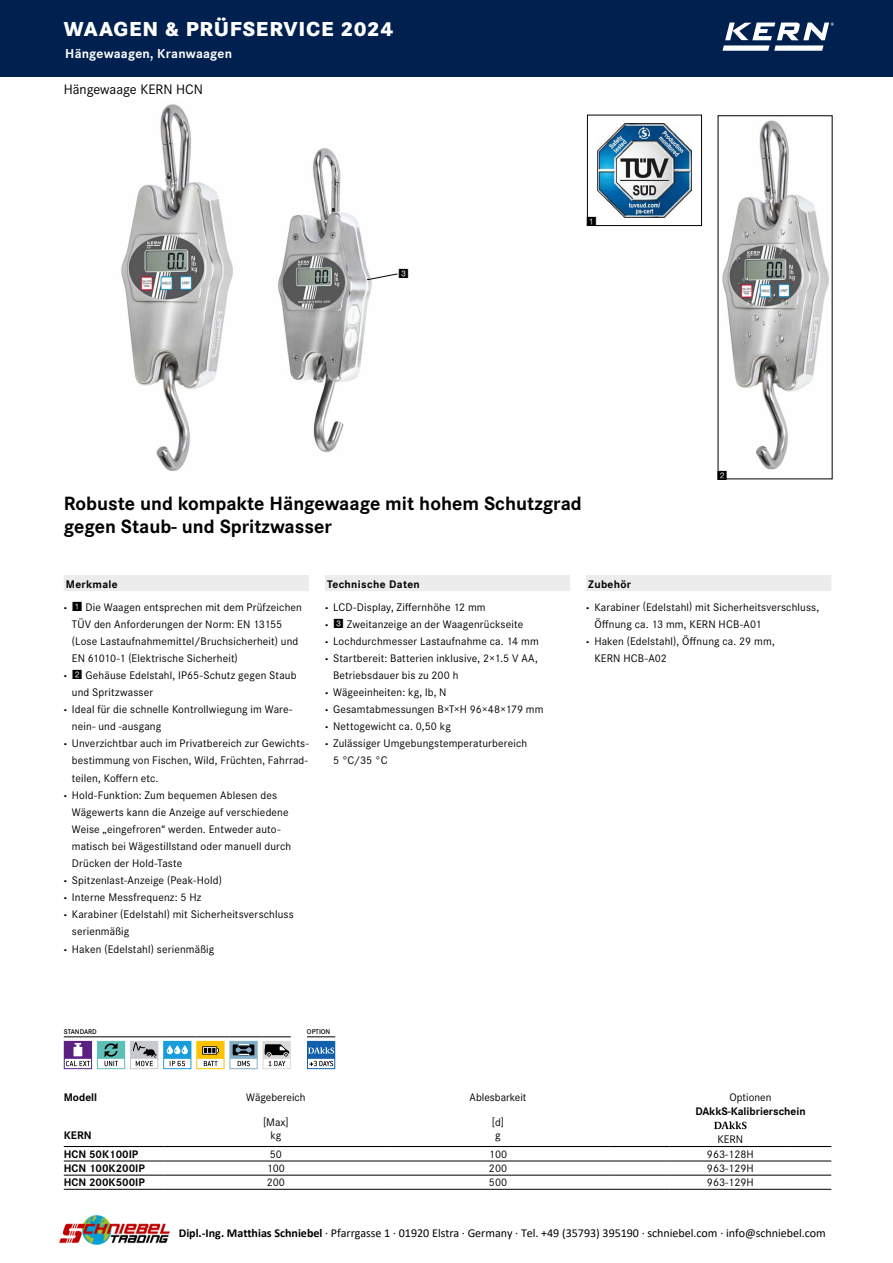
<style>
.page{position:relative;width:893px;height:1263px;background:#fff}
.page>*{position:absolute;margin:0;border:0;box-sizing:border-box;transform-origin:0 0}
.t1{font:800 21px "Corporate S Pro";letter-spacing:.03em;color:#fff}
.t2{font:700 19.95px/22.8px "Corporate S Pro";color:#000}
.t3{font:14.25px "Corporate S Pro";color:#000}
.t4{font:700 13.5px "Corporate S Pro";letter-spacing:.015em;color:#fff}
.t5{font:12.45px "Square Frame Neg";color:#000}
.t6{font:12px "Calibri";letter-spacing:-.005em;color:#000}
.t7{font:12px "Corporate S Pro";letter-spacing:.01em;color:#000}
.t8{font:11.4px/22.8px "Corporate S Pro";letter-spacing:.015em;color:#000}
.t9{font:700 11.4px "Corporate S Pro";color:#000}
.t10{font:600 7.2px "Corporate S Pro";color:#000}
.s1{font-weight:700}
.s2{font-weight:800}
.s3{font-family:"Square Frame Neg";font-size:12.45px}
</style>
<div class="page">
<img style="left:121px;top:104px;width:251px;height:367px">
<img style="left:597px;top:123px;width:95px;height:95px">
<div style="left:587px;top:115px;width:115px;height:111px;border:1px solid #000"></div>
<img style="left:722px;top:120px;width:107px;height:350px">
<svg style="left:64px;top:1036px;width:227px;height:33px"></svg>
<svg style="left:307px;top:1036px;width:28px;height:33px"></svg>
<hr style="left:64px;top:1146px;width:101px;height:1px;background:#000">
<hr style="left:165px;top:1146px;width:222px;height:1px;background:#000">
<hr style="left:387px;top:1146px;width:222px;height:1px;background:#000">
<hr style="left:609px;top:1146px;width:61px;height:1px;background:#000">
<hr style="left:670px;top:1146px;width:121px;height:1px;background:#000">
<hr style="left:791px;top:1146px;width:40px;height:1px;background:#000">
<hr style="left:64px;top:1161px;width:101px;height:1px;background:#000">
<hr style="left:165px;top:1161px;width:222px;height:1px;background:#000">
<hr style="left:387px;top:1161px;width:222px;height:1px;background:#000">
<hr style="left:609px;top:1161px;width:61px;height:1px;background:#000">
<hr style="left:670px;top:1161px;width:121px;height:1px;background:#000">
<hr style="left:791px;top:1161px;width:40px;height:1px;background:#000">
<hr style="left:64px;top:1175px;width:101px;height:1px;background:#000">
<hr style="left:165px;top:1175px;width:222px;height:1px;background:#000">
<hr style="left:387px;top:1175px;width:222px;height:1px;background:#000">
<hr style="left:609px;top:1175px;width:61px;height:1px;background:#000">
<hr style="left:670px;top:1175px;width:121px;height:1px;background:#000">
<hr style="left:791px;top:1175px;width:40px;height:1px;background:#000">
<hr style="left:64px;top:1189px;width:101px;height:1px;background:#000">
<hr style="left:165px;top:1189px;width:222px;height:1px;background:#000">
<hr style="left:387px;top:1189px;width:222px;height:1px;background:#000">
<hr style="left:609px;top:1189px;width:61px;height:1px;background:#000">
<hr style="left:670px;top:1189px;width:121px;height:1px;background:#000">
<hr style="left:791px;top:1189px;width:40px;height:1px;background:#000">
<svg style="left:367px;top:273px;width:31px;height:7px"></svg>
<svg style="left:714px;top:1121px;width:32px;height:8px"></svg>
<div style="left:325px;top:575px;width:245px;height:16px;background:#ececec"></div>
<div style="left:586px;top:575px;width:245px;height:16px;background:#ececec"></div>
<div style="left:64px;top:575px;width:245px;height:16px;background:#ececec"></div>
<div style="left:0;top:0;width:893px;height:76px;background:#00214f"></div>
<svg style="left:722px;top:23px;width:112px;height:28px"></svg>
<img style="left:59px;top:1215px;width:111px;height:30px">
<h1 class="t1" style="left:64px;top:12px;width:331px">WAAGEN &amp; PRÜFSERVICE 2024</h1>
<p class="t4" style="left:65px;top:43px;width:168px">Hängewaagen, Kranwaagen</p>
<p class="t3" style="left:64px;top:79px;width:141px">Hängewaage KERN HCN</p>
<p class="t5" style="left:398px;top:266px;width:12px">3</p>
<p class="t5" style="left:586px;top:214px;width:12px">1</p>
<h2 class="t2" style="left:64px;top:491px;width:520px">Robuste und kompakte Hängewaage mit hohem Schutzgrad gegen Staub- und Spritzwasser</h2>
<p class="t5" style="left:717px;top:468px;width:12px">2</p>
<p class="t8" style="left:64px;top:572px;width:240px"><span class="s1">Merkmale<br></span><span class="s2">·</span> <span class="s3">1</span> Die Waagen entsprechen mit dem Prüfzeichen</p>
<p class="t8" style="left:72px;top:612px;width:212px">TÜV den Anforderungen der Norm: EN 13155</p>
<p class="t8" style="left:72px;top:629px;width:228px">(Lose Lastaufnahmemittel/Bruchsicherheit) und</p>
<p class="t8" style="left:72px;top:646px;width:167px">EN 61010-1 (Elektrische Sicherheit)</p>
<p class="t8" style="left:64px;top:663px;width:234px"><span class="s2">·</span> <span class="s3">2</span> Gehäuse Edelstahl, IP65-Schutz gegen Staub</p>
<p class="t8" style="left:72px;top:680px;width:83px">und Spritzwasser</p>
<p class="t8" style="left:64px;top:697px;width:230px"><span class="s2">·</span> Ideal für die schnelle Kontrollwiegung im Ware-</p>
<p class="t8" style="left:72px;top:714px;width:91px">nein- und -ausgang</p>
<p class="t8" style="left:64px;top:731px;width:247px"><span class="s2">·</span> Unverzichtbar auch im Privatbereich zur Gewichts-</p>
<p class="t8" style="left:72px;top:748px;width:238px">bestimmung von Fischen, Wild, Früchten, Fahrrad-</p>
<p class="t8" style="left:72px;top:765px;width:88px">teilen, Koffern etc.</p>
<p class="t8" style="left:64px;top:783px;width:215px"><span class="s2">·</span> Hold-Funktion: Zum bequemen Ablesen des</p>
<p class="t8" style="left:72px;top:800px;width:218px">Wägewerts kann die Anzeige auf verschiedene</p>
<p class="t8" style="left:72px;top:817px;width:210px">Weise „eingefroren“ werden. Entweder auto-</p>
<p class="t8" style="left:72px;top:834px;width:221px">matisch bei Wägestillstand oder manuell durch</p>
<p class="t8" style="left:72px;top:851px;width:112px">Drücken der Hold-Taste</p>
<p class="t8" style="left:64px;top:868px;width:160px"><span class="s2">·</span> Spitzenlast-Anzeige (Peak-Hold)</p>
<p class="t8" style="left:64px;top:885px;width:139px"><span class="s2">·</span> Interne Messfrequenz: 5 Hz</p>
<p class="t8" style="left:64px;top:902px;width:231px"><span class="s2">·</span> Karabiner (Edelstahl) mit Sicherheitsverschluss</p>
<p class="t8" style="left:72px;top:919px;width:59px">serienmäßig</p>
<p class="t8" style="left:64px;top:936px;width:152px"><span class="s2">·</span> Haken (Edelstahl) serienmäßig</p>
<p class="t8" style="left:325px;top:572px;width:162px"><span class="s1">Technische Daten<br></span><span class="s2">·</span> LCD-Display, Ziffernhöhe 12 mm</p>
<p class="t8" style="left:325px;top:612px;width:200px"><span class="s2">·</span> <span class="s3">3</span> Zweitanzeige an der Waagenrückseite</p>
<p class="t8" style="left:325px;top:629px;width:215px"><span class="s2">·</span> Lochdurchmesser Lastaufnahme ca. 14 mm</p>
<p class="t8" style="left:325px;top:646px;width:214px"><span class="s2">·</span> Startbereit: Batterien inklusive, 2×1.5 V AA,</p>
<p class="t8" style="left:333px;top:663px;width:127px">Betriebsdauer bis zu 200 h</p>
<p class="t8" style="left:325px;top:680px;width:123px"><span class="s2">·</span> Wägeeinheiten: kg, lb, N</p>
<p class="t8" style="left:325px;top:697px;width:220px"><span class="s2">·</span> Gesamtabmessungen B×T×H 96×48×179 mm</p>
<p class="t8" style="left:325px;top:714px;width:128px"><span class="s2">·</span> Nettogewicht ca. 0,50 kg</p>
<p class="t8" style="left:325px;top:731px;width:204px"><span class="s2">·</span> Zulässiger Umgebungstemperaturbereich</p>
<p class="t8" style="left:333px;top:748px;width:56px">5 °C/35 °C</p>
<p class="t10" style="left:64px;top:1026px;width:35px">STANDARD</p>
<p class="t10" style="left:307px;top:1026px;width:25px">OPTION</p>
<p class="t9" style="left:64px;top:1088px;width:35px">Modell</p>
<p class="t9" style="left:64px;top:1126px;width:29px">KERN</p>
<p class="t8" style="left:246px;top:1085px;width:61px">Wägebereich</p>
<p class="t8" style="left:263px;top:1115px;width:27px;line-height:12.9px;text-align:center">[Max] kg</p>
<p class="t8" style="left:469px;top:1084px;width:59px;line-height:24.6px;text-align:center">Ablesbarkeit [d]</p>
<p class="t8" style="left:495px;top:1123px;width:7px">g</p>
<p class="t8" style="left:586px;top:572px;width:234px"><span class="s1">Zubehör<br></span><span class="s2">·</span> Karabiner (Edelstahl) mit Sicherheitsverschluss,</p>
<p class="t8" style="left:594px;top:612px;width:169px">Öffnung ca. 13 mm, KERN HCB-A01</p>
<p class="t8" style="left:586px;top:629px;width:190px"><span class="s2">·</span> Haken (Edelstahl), Öffnung ca. 29 mm,</p>
<p class="t8" style="left:594px;top:646px;width:74px">KERN HCB-A02</p>
<p class="t8" style="left:730px;top:1085px;width:43px">Optionen</p>
<p class="t9" style="left:695px;top:1102px;width:112px">DAkkS-Kalibrierschein</p>
<p class="t8" style="left:717px;top:1127px;width:27px">KERN</p>
<p class="t9" style="left:64px;top:1145px;width:76px">HCN 50K100IP</p>
<p class="t8" style="left:270px;top:1142px;width:14px">50</p>
<p class="t8" style="left:489px;top:1142px;width:20px">100</p>
<p class="t8" style="left:707px;top:1142px;width:48px">963-128H</p>
<p class="t9" style="left:64px;top:1159px;width:83px">HCN 100K200IP</p>
<p class="t8" style="left:267px;top:1156px;width:20px">100</p>
<p class="t8" style="left:489px;top:1156px;width:20px">200</p>
<p class="t8" style="left:707px;top:1156px;width:48px">963-129H</p>
<p class="t9" style="left:64px;top:1173px;width:83px">HCN 200K500IP</p>
<p class="t8" style="left:267px;top:1170px;width:20px">200</p>
<p class="t8" style="left:489px;top:1170px;width:20px">500</p>
<p class="t8" style="left:707px;top:1170px;width:48px">963-129H</p>
<p class="t6" style="left:179px;top:1228px;width:649px"><span class="s1">Dipl.-Ing. Matthias Schniebel</span> · Pfarrgasse 1 · 01920 Elstra · Germany · Tel. +49 (35793) 395190 · schniebel.com · info@schniebel.com</p>
<p class="t7" style="left:64px;top:1227px;width:660px">KERN &amp; SOHN GmbH · Ziegelei 1 · 72336 Balingen · Deutschland · Tel. +49 7433 9933 - 0 · www.kern-sohn.com · info@kern-sohn.com</p>
</div>
